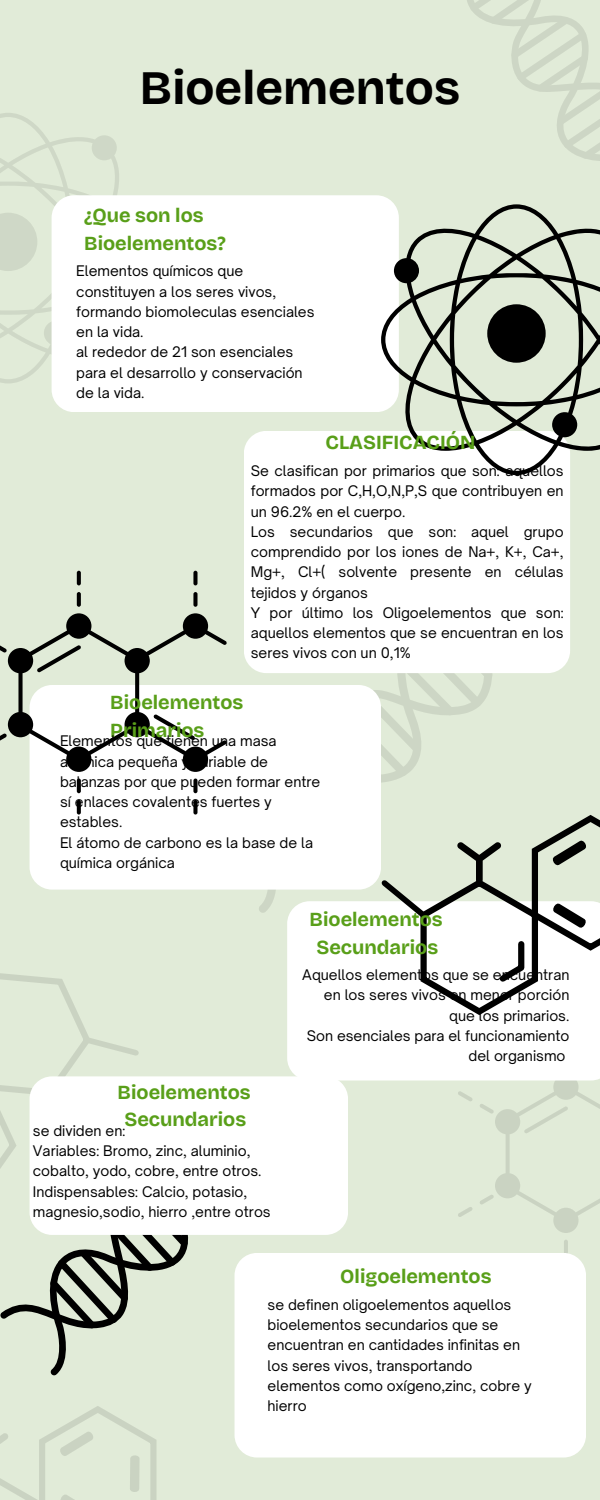
<style>
.page{position:relative;width:600px;height:1500px;background:#e1ebd8}
.page>*{position:absolute;margin:0;border:0;box-sizing:border-box;transform-origin:0 0}
.t1{font:700 48.1px "Bricolage Grotesque";color:#000}
.t2{font:700 20px/27.8px "Bricolage Grotesque";color:#599f19;text-align:center}
.t3{font:14px/20.2px "Open Sauce One";color:#000}
</style>
<div class="page">
<svg style="left:0;top:113px;width:119px;height:270px"></svg>
<svg style="left:0;top:213px;width:37px;height:58px"></svg>
<div style="left:52px;top:195px;width:347px;height:217px;background:#fff;border-radius:22px"></div>
<div style="left:30px;top:685px;width:351px;height:205px;background:#fff;border-radius:22px"></div>
<div style="left:244px;top:431px;width:326px;height:242px;background:#fff;border-radius:22px"></div>
<svg style="left:458px;top:1091px;width:15px;height:10px"></svg>
<svg style="left:458px;top:1207px;width:15px;height:10px"></svg>
<hr style="left:564px;top:1240px;width:4px;height:14px;background:#cad3c2;border-radius:2px">
<svg style="left:480px;top:1081px;width:120px;height:152px"></svg>
<div style="left:287px;top:1015px;width:313px;height:66px;background:#fff"></div>
<svg style="left:381px;top:204px;width:219px;height:271px"></svg>
<div style="left:487px;top:304px;width:59px;height:59px;background:#000;border-radius:50%"></div>
<svg style="left:77px;top:779px;width:4px;height:14px"></svg>
<svg style="left:77px;top:800px;width:4px;height:15px"></svg>
<div style="left:193px;top:779px;width:5px;height:14px;background:#000;border-radius:2px"></div>
<div style="left:193px;top:800px;width:5px;height:15px;background:#000;border-radius:2px"></div>
<svg style="left:77px;top:571px;width:4px;height:14px"></svg>
<svg style="left:77px;top:592px;width:4px;height:15px"></svg>
<div style="left:193px;top:571px;width:5px;height:14px;background:#000;border-radius:2px"></div>
<div style="left:193px;top:592px;width:5px;height:15px;background:#000;border-radius:2px"></div>
<svg style="left:0;top:613px;width:227px;height:159px"></svg>
<svg style="left:255px;top:654px;width:345px;height:361px"></svg>
<svg style="left:0;top:1406px;width:157px;height:94px"></svg>
<svg style="left:50px;top:1253px;width:203px;height:122px"></svg>
<svg style="left:0;top:973px;width:248px;height:355px"></svg>
<svg style="left:399px;top:204px;width:201px;height:11px"></svg>
<svg style="left:467px;top:0;width:133px;height:161px"></svg>
<div style="left:30px;top:1076px;width:318px;height:159px;background:#fff"></div>
<div style="left:235px;top:1253px;width:351px;height:205px;background:#fff;border-radius:22px"></div>
<p class="t1" style="left:140px;top:59px;width:322px">Bioelementos</p>
<h3 class="t2" style="left:84px;top:201px;width:143px;text-align:left">¿Que son los<br>Bioelementos?</h3>
<p class="t3" style="left:76px;top:261px;width:240px">Elementos químicos que constituyen a los seres vivos, formando biomoleculas esenciales en la vida.</p>
<p class="t3" style="left:76px;top:342px;width:228px">al rededor de 21 son esenciales para el desarrollo y conservación de la vida.</p>
<h1 class="t2" style="left:326px;top:429px;width:151px">CLASIFICACIÓN</h1>
<p class="t3" style="left:251px;top:461px;width:314px;text-align:justify">Se clasifican por primarios que son: aquellos formados por C,H,O,N,P,S que contribuyen en un 96.2% en el cuerpo.</p>
<p class="t3" style="left:251px;top:521px;width:314px;text-align:justify">Los secundarios que son: aquel grupo comprendido por los iones de Na+, K+, Ca+, Mg+, Cl+( solvente presente en células tejidos y órganos</p>
<p class="t3" style="left:251px;top:602px;width:314px;text-align:justify">Y por último los Oligoelementos que son: aquellos elementos que se encuentran en los seres vivos con un 0,1%</p>
<p class="t2" style="left:110px;top:688px;width:135px;text-align:left">Bioelementos<br>Primarios</p>
<h2 class="t3" style="left:60px;top:731px;width:262px">Elementos que tienen una masa atómica pequeña y variable de balanzas por que pueden formar entre sí enlaces covalentes fuertes y estables.</h2>
<p class="t3" style="left:60px;top:832px;width:255px">El átomo de carbono es la base de la química orgánica</p>
<p class="t2" style="left:310px;top:905px;width:135px">Bioelementos<br>Secundarios</p>
<p class="t2" style="left:118px;top:1078px;width:135px">Bioelementos<br>Secundarios</p>
<p class="t3" style="left:33px;top:1120px;width:94px">se dividen en:</p>
<p class="t3" style="left:33px;top:1141px;width:230px">Variables: Bromo, zinc, aluminio, cobalto, yodo, cobre, entre otros.</p>
<p class="t3" style="left:33px;top:1181px;width:239px">Indispensables: Calcio, potasio, magnesio,sodio, hierro ,entre otros</p>
<p class="t3" style="left:302px;top:965px;width:269px;text-align:right">Aquellos elementos que se encuentran en los seres vivos en menor porción que los primarios.</p>
<h3 class="t3" style="left:307px;top:1026px;width:264px;text-align:right">Son esenciales para el funcionamiento del organismo</h3>
<p class="t2" style="left:340px;top:1263px;width:153px">Oligoelementos</p>
<h3 class="t3" style="left:268px;top:1294px;width:266px">se definen oligoelementos aquellos bioelementos secundarios que se encuentran en cantidades infinitas en los seres vivos, transportando elementos como oxígeno,zinc, cobre y hierro</h3>
</div>
